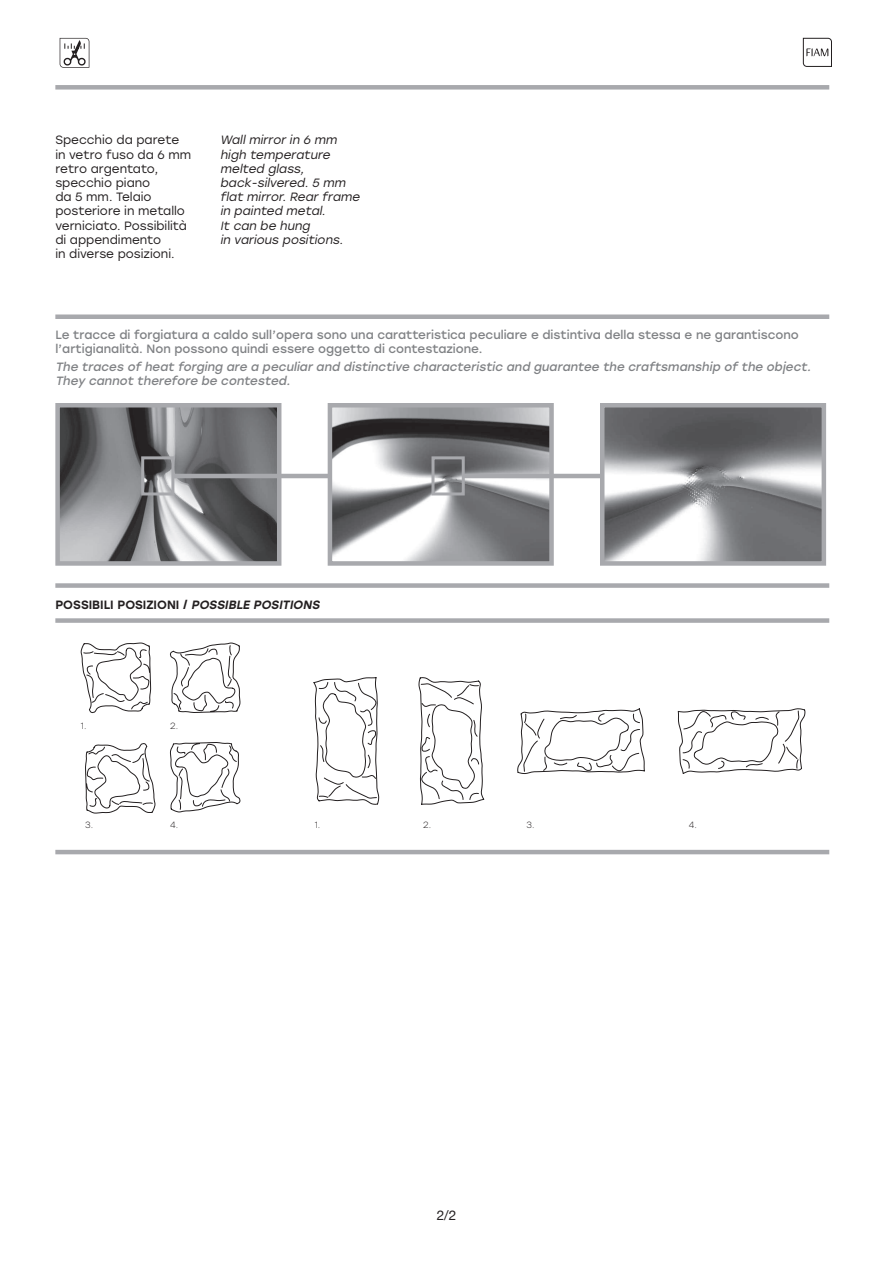
<style>
.page{position:relative;width:893px;height:1263px;background:#fff}
.page>*{position:absolute;margin:0;border:0;box-sizing:border-box;transform-origin:0 0}
.t1{font:13.5px "Helvetica Neue";color:#231f20}
.t2{font:12px/14.2px "Stolzl";color:#808285}
.t3{font:12px/14.2px "Stolzl";color:#231f20}
.t4{font:italic 12px/14.2px "Stolzl";color:#808285}
.t5{font:italic 12px/14.2px "Stolzl";color:#231f20}
.t6{font:500 12px "Stolzl";color:#231f20}
.t7{font:300 9px "Stolzl";color:#231f20}
.s1{font-style:italic}
</style>
<div class="page">
<svg style="left:803px;top:38px;width:29px;height:29px"></svg>
<svg style="left:60px;top:38px;width:29px;height:30px"></svg>
<hr style="left:55px;top:850px;width:774px;height:4px;background:#a8a9ad">
<svg style="left:81px;top:642px;width:70px;height:71px"></svg>
<svg style="left:170px;top:642px;width:70px;height:71px"></svg>
<svg style="left:313px;top:677px;width:66px;height:128px"></svg>
<svg style="left:418px;top:677px;width:66px;height:128px"></svg>
<svg style="left:517px;top:708px;width:128px;height:66px"></svg>
<svg style="left:678px;top:708px;width:127px;height:66px"></svg>
<svg style="left:85px;top:743px;width:71px;height:71px"></svg>
<svg style="left:170px;top:742px;width:71px;height:71px"></svg>
<div style="left:55px;top:85px;width:774px;height:5px;background:#a8a9ad"></div>
<div style="left:55px;top:618px;width:774px;height:5px;background:#a8a9ad"></div>
<img style="left:605px;top:408px;width:216px;height:153px">
<div style="left:600px;top:403px;width:226px;height:163px;border:4px solid #a8a9ad"></div>
<img style="left:333px;top:408px;width:216px;height:153px">
<div style="left:328px;top:403px;width:226px;height:163px;border:4px solid #a8a9ad"></div>
<div style="left:431px;top:456px;width:34px;height:39px;border:3px solid #a8a9ad"></div>
<hr style="left:463px;top:474px;width:140px;height:4px;background:#a8a9ad">
<img style="left:60px;top:408px;width:216px;height:153px">
<div style="left:55px;top:403px;width:226px;height:163px;border:4px solid #a8a9ad"></div>
<hr style="left:173px;top:474px;width:158px;height:4px;background:#a8a9ad">
<div style="left:141px;top:456px;width:33px;height:39px;border:3px solid #a8a9ad"></div>
<div style="left:55px;top:314px;width:774px;height:5px;background:#a8a9ad"></div>
<div style="left:55px;top:583px;width:774px;height:5px;background:#a8a9ad"></div>
<p class="t3" style="left:55px;top:132px;width:137px">Specchio da parete in vetro fuso da 6 mm retro argentato, specchio piano<br>da 5 mm. Telaio posteriore in metallo verniciato. Possibilità di appendimento<br>in diverse posizioni.</p>
<p class="t5" style="left:220px;top:132px;width:144px">Wall mirror in 6 mm high temperature melted glass, back-silvered. 5 mm flat mirror. Rear frame in painted metal.<br>It can be hung<br>in various positions.</p>
<p class="t2" style="left:55px;top:327px;width:745px">Le tracce di forgiatura a caldo sull’opera sono una caratteristica peculiare e distintiva della stessa e ne garantiscono l’artigianalità. Non possono quindi essere oggetto di contestazione.</p>
<p class="t4" style="left:55px;top:359px;width:760px">The traces of heat forging are a peculiar and distinctive characteristic and guarantee the craftsmanship of the object.<br>They cannot therefore be contested.</p>
<p class="t6" style="left:55px;top:596px;width:268px">POSSIBILI POSIZIONI / <span class="s1">POSSIBLE POSITIONS</span></p>
<p class="t7" style="left:81px;top:719px;width:7px">1.</p>
<p class="t7" style="left:170px;top:719px;width:10px">2.</p>
<p class="t7" style="left:85px;top:819px;width:9px">3.</p>
<p class="t7" style="left:170px;top:819px;width:10px">4.</p>
<p class="t7" style="left:315px;top:819px;width:7px">1.</p>
<p class="t7" style="left:423px;top:819px;width:10px">2.</p>
<p class="t7" style="left:527px;top:819px;width:9px">3.</p>
<p class="t7" style="left:689px;top:819px;width:10px">4.</p>
<p class="t1" style="left:437px;top:1205px;width:21px">2/2</p>
</div>
